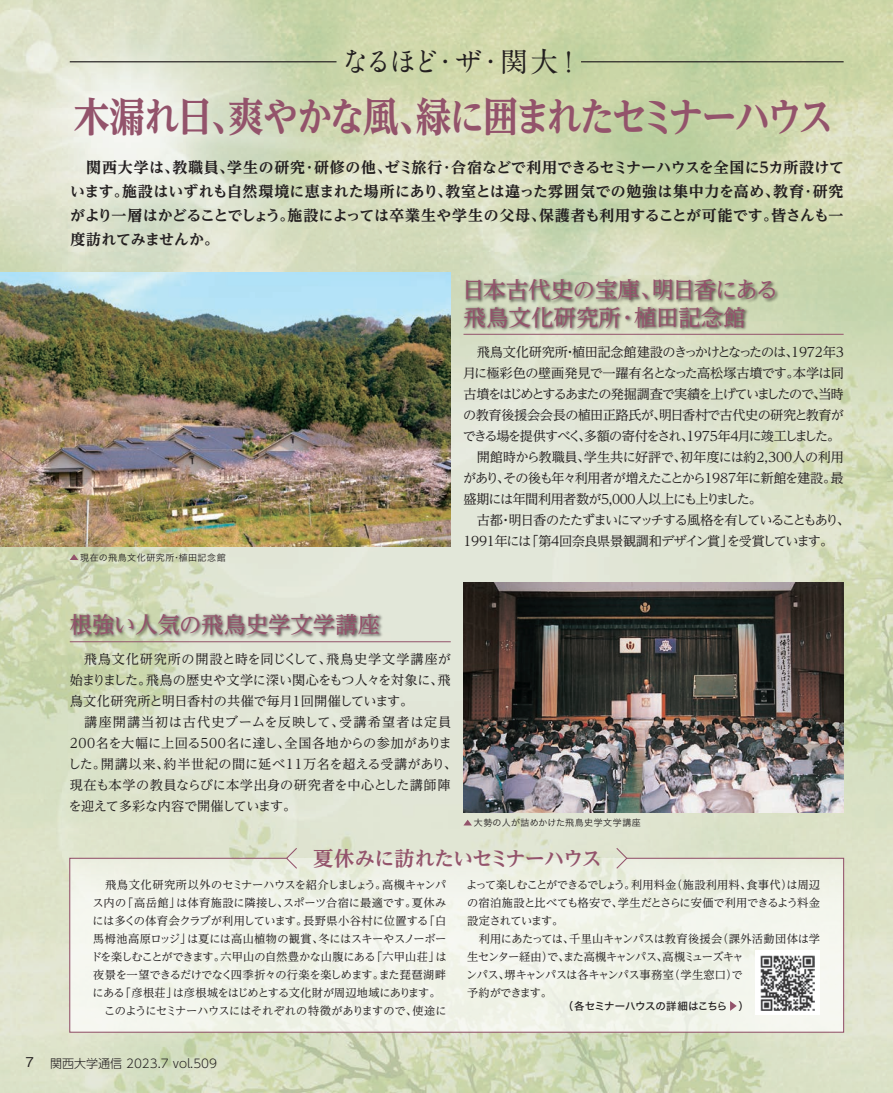
<style>
.page{position:relative;width:893px;height:1093px;background:#fff}
.page>*{position:absolute;margin:0;border:0;box-sizing:border-box;transform-origin:0 0}
.t1{font:700 expanded 40.5px "UD Reimin Pr 6 N";letter-spacing:-.07em;color:#93536b;scale:.88 1}
.t2{font:700 27.75px "A1 Mincho Std";letter-spacing:-.145em;color:#231f20}
.t3{font:500 22.5px/27px "UD Reimin Pr 6 N";letter-spacing:-.005em;color:#93536b}
.t4{font:700 20.25px "UD Reimin Pr 6 N";letter-spacing:-.04em;color:#93536b}
.t5{font:700 expanded 15px/24px "UD Reimin Pr 6 N";color:#231f20;text-align:justify}
.t6{font:13.2px/21px "UD Reimin Pr 6 N";letter-spacing:-.06em;color:#231f20}
.t7{font:13.2px/21px "UD Reimin Pr 6 N";letter-spacing:.015em;color:#231f20}
.t8{font:300 12px "UD Shin Go Pr 6 N";color:#231f20}
.t9{font:11.25px/18px "UD Reimin Pr 6 N";letter-spacing:-.03em;color:#231f20}
.t10{font:11.25px/18px "UD Reimin Pr 6 N";letter-spacing:-.055em;color:#231f20}
.t11{font:10.5px "Hira Kaku Std W5";letter-spacing:-.035em;color:#231f20}
.t12{font:9px "Hira Kaku Std W3";letter-spacing:.055em;color:#231f20}
.s1{font-family:"Gothic BBB Pr 6 N";font-weight:500;font-size:13.5px}
</style>
<div class="page">
<img style="left:0;top:0;width:893px;height:1093px">
<hr style="left:463px;top:334px;width:381px;height:1px;background:#93536b">
<img style="left:461px;top:276px;width:321px;height:64px">
<svg style="left:70px;top:554px;width:8px;height:6px"></svg>
<svg style="left:463px;top:820px;width:9px;height:5px"></svg>
<svg style="left:69px;top:857px;width:776px;height:176px"></svg>
<div style="left:755px;top:950px;width:65px;height:65px;background:#fff"></div>
<img style="left:760px;top:956px;width:55px;height:54px">
<svg style="left:285px;top:847px;width:13px;height:23px"></svg>
<svg style="left:615px;top:847px;width:13px;height:23px"></svg>
<svg style="left:730px;top:1001px;width:7px;height:10px"></svg>
<h2 class="t2" style="left:341px;top:39px;width:243px">なるほど・ザ・関大！</h2>
<h1 class="t1" style="left:74px;top:84px;width:865px">木漏れ日、爽やかな風、緑に囲まれたセミナーハウス</h1>
<h3 class="t5" style="left:70px;top:155px;width:775px">　関西大学は、教職員、学生の研究･研修の他、ゼミ旅行･合宿などで利用できるセミナーハウスを全国に5カ所設けています。施設はいずれも自然環境に恵まれた場所にあり、教室とは違った雰囲気での勉強は集中力を高め、教育･研究がより一層はかどることでしょう。施設によっては卒業生や学生の父母、保護者も利用することが可能です。皆さんも一度訪れてみませんか。</h3>
<h3 class="t3" style="left:462px;top:276px;width:318px">日本古代史の宝庫、明日香にある飛鳥文化研究所･植田記念館</h3>
<p class="t12" style="left:80px;top:550px;width:147px">現在の飛鳥文化研究所・植田記念館</p>
<p class="t6" style="left:463px;top:341px;width:389px;text-indent:14px">飛鳥文化研究所・植田記念館建設のきっかけとなったのは、1972年3月に極彩色の壁画発見で一躍有名となった高松塚古墳です。本学は同古墳をはじめとするあまたの発掘調査で実績を上げていましたので、当時の教育後援会会長の植田正路氏が、明日香村で古代史の研究と教育ができる場を提供すべく、多額の寄付をされ、1975年4月に竣工しました。　開館時から教職員、学生共に好評で、初年度には約2,300人の利用があり、その後も年々利用者が増えたことから1987年に新館を建設。最盛期には年間利用者数が5,000人以上にも上りました。<br>　古都・明日香のたたずまいにマッチする風格を有していることもあり、1991年には「第4回奈良県景観調和デザイン賞」を受賞しています。</p>
<h3 class="t3" style="left:70px;top:610px;width:312px">根強い人気の飛鳥史学文学講座</h3>
<p class="t7" style="left:68px;top:648px;width:391px">　飛鳥文化研究所の開設と時を同じくして、飛鳥史学文学講座が始まりました。飛鳥の歴史や文学に深い関心をもつ人々を対象に、飛鳥文化研究所と明日香村の共催で毎月1回開催しています。<br>　講座開講当初は古代史ブームを反映して、受講希望者は定員200名を大幅に上回る500名に達し、全国各地からの参加がありました。開講以来、約半世紀の間に延べ11万名を超える受講があり、現在も本学の教員ならびに本学出身の研究者を中心とした講師陣を迎えて多彩な内容で開催しています。</p>
<p class="t12" style="left:474px;top:816px;width:169px">大勢の人が詰めかけた飛鳥史学文学講座</p>
<h3 class="t4" style="left:313px;top:842px;width:290px">夏休みに訪れたいセミナーハウス</h3>
<p class="t9" style="left:91px;top:875px;width:357px">　飛鳥文化研究所以外のセミナーハウスを紹介しましょう。高槻キャンパス内の「高岳館」は体育施設に隣接し、スポーツ合宿に最適です。夏休みには多くの体育会クラブが利用しています。長野県小谷村に位置する「白馬栂池高原ロッジ」は夏には高山植物の観賞、冬にはスキーやスノーボードを楽しむことができます。六甲山の自然豊かな山腹にある「六甲山荘」は夜景を一望できるだけでなく四季折々の行楽を楽しめます。また琵琶湖畔にある「彦根荘」は彦根城をはじめとする文化財が周辺地域にあります。　このようにセミナーハウスにはそれぞれの特徴がありますので、使途に</p>
<p class="t9" style="left:466px;top:875px;width:355px;text-align:justify">よって楽しむことができるでしょう。利用料金（施設利用料、食事代）は周辺の宿泊施設と比べても格安で、学生だとさらに安価で利用できるよう料金設定されています。</p>
<p class="t10" style="left:466px;top:929px;width:355px;text-indent:13px">利用にあたっては、千里山キャンパスは教育後援会（課外活動団体は学生センター経由）で、また高槻キャンパス、高槻ミューズキャ<br>ンパス、堺キャンパスは各キャンパス事務室（学生窓口）で<br>予約ができます。</p>
<p class="t11" style="left:563px;top:998px;width:188px">（各セミナーハウスの詳細はこちら　）</p>
<p class="t8" style="left:26px;top:1053px;width:193px"><span class="s1">7</span> 関西大学通信 2023.7 vol.509</p>
</div>
